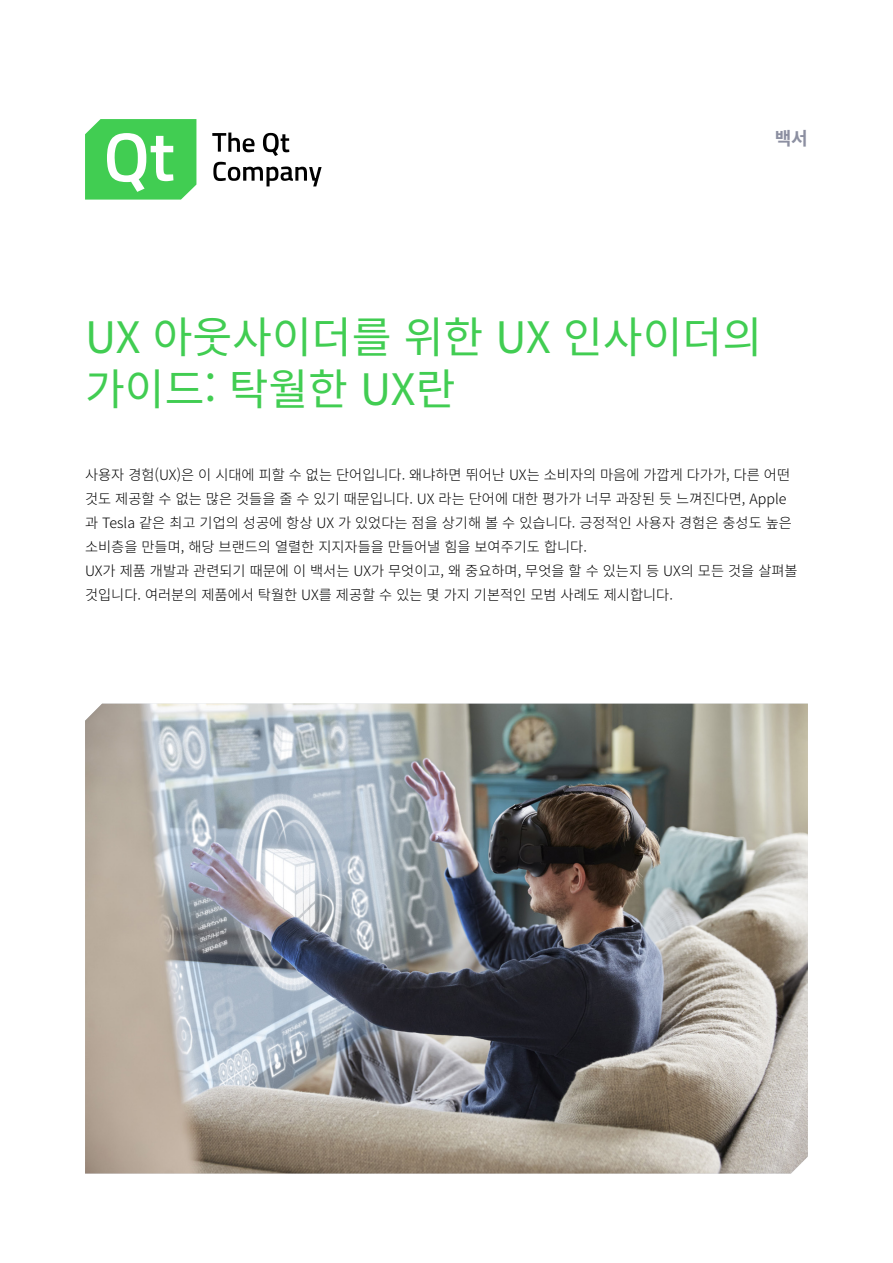
<style>
.page{position:relative;width:893px;height:1263px;background:#fff}
.page>*{position:absolute;margin:0;border:0;box-sizing:border-box;transform-origin:0 0}
.t1{font:43.2px/51.3px "Source Han Sans KR";color:#41cd52}
.t2{font:700 18.15px "Source Han Sans KR";color:#8c8fa1}
.body{font:300 14.25px/24px "Source Han Sans KR";color:#000}
</style>
<div class="page">
<img style="left:85px;top:704px;width:723px;height:469px">
<svg style="left:212px;top:133px;width:43px;height:19px"></svg>
<svg style="left:263px;top:133px;width:26px;height:23px"></svg>
<svg style="left:213px;top:162px;width:109px;height:24px"></svg>
<svg style="left:85px;top:119px;width:111px;height:81px"></svg>
<p class="t2" style="left:775px;top:129px;width:35px">백서</p>
<p class="t1" style="left:85px;top:313px;width:679px">UX 아웃사이더를 위한 UX 인사이더의 가이드: 탁월한 UX란</p>
<p class="body" style="left:85px;top:463px;width:708px">사용자 경험(UX)은 이 시대에 피할 수 없는 단어입니다. 왜냐하면 뛰어난 UX는 소비자의 마음에 가깝게 다가가, 다른 어떤 것도 제공할 수 없는 많은 것들을 줄 수 있기 때문입니다. UX 라는 단어에 대한 평가가 너무 과장된 듯 느껴진다면, Apple 과 Tesla 같은 최고 기업의 성공에 항상 UX 가 있었다는 점을 상기해 볼 수 있습니다. 긍정적인 사용자 경험은 충성도 높은 소비층을 만들며, 해당 브랜드의 열렬한 지지자들을 만들어낼 힘을 보여주기도 합니다.</p>
<p class="body" style="left:85px;top:559px;width:714px">UX가 제품 개발과 관련되기 때문에 이 백서는 UX가 무엇이고, 왜 중요하며, 무엇을 할 수 있는지 등 UX의 모든 것을 살펴볼 것입니다. 여러분의 제품에서 탁월한 UX를 제공할 수 있는 몇 가지 기본적인 모범 사례도 제시합니다.</p>
</div>
